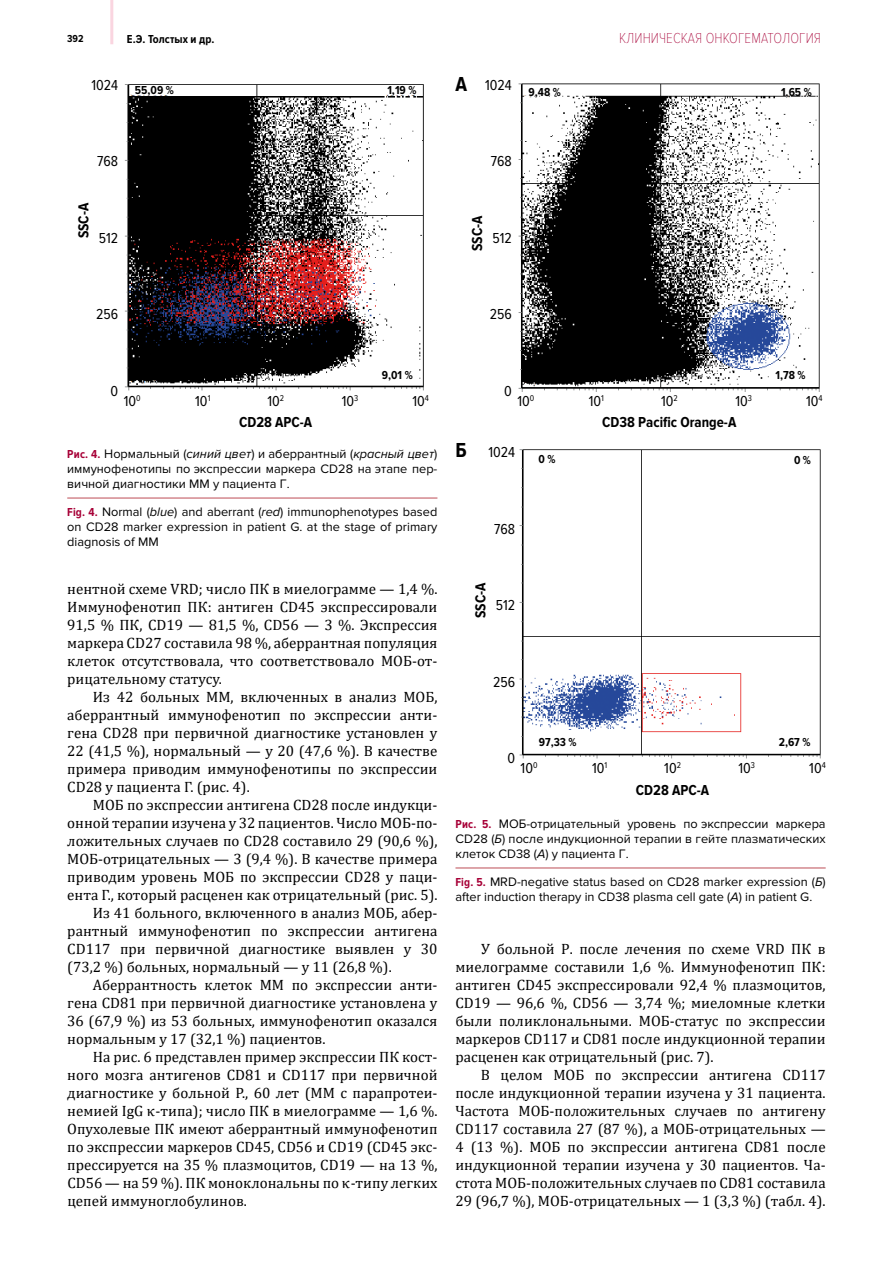
<style>
.page{position:relative;width:893px;height:1263px;background:#fff}
.page>*{position:absolute;margin:0;border:0;box-sizing:border-box;transform-origin:0 0}
.t1{font:700 21px "Proxima Nova Cond";color:#000}
.t2{font:15px/18px "Cambria";color:#000;text-align:justify}
.t3{font:15px "Proxima Nova Cond";color:#000}
.t4{font:700 15px "Proxima Nova Cond";color:#000}
.t5{font:100 15px "Proxima Nova Cond";letter-spacing:.005em;color:#a70037}
.t6{font:12.75px/15px "Proxima Nova";color:#000;text-align:justify}
.t7{font:700 12px "Proxima Nova Cond";color:#000}
.t8{font:700 10.5px "Proxima Nova Cond";color:#000}
.s1{font-family:"Proxima Nova Cond";font-weight:700;font-size:12px;color:#a70037}
.s2{font-style:italic}
</style>
<div class="page">
<hr style="left:110px;top:0;width:3px;height:44px;background:#fad5e0">
<img style="left:124px;top:84px;width:300px;height:307px">
<hr style="left:67px;top:497px;width:370px;height:2px;background:#d3888e">
<img style="left:519px;top:449px;width:302px;height:310px">
<img style="left:518px;top:83px;width:302px;height:309px">
<hr style="left:455px;top:867px;width:371px;height:2px;background:#d3888e">
<p class="t8" style="left:67px;top:33px;width:18px">392</p>
<p class="t7" style="left:127px;top:32px;width:89px">Е.Э. Толстых и др.</p>
<p class="t5" style="left:619px;top:30px;width:203px">КЛИНИЧЕСКАЯ ОНКОГЕМАТОЛОГИЯ</p>
<p class="t3" style="left:92px;top:76px;width:28px">1024</p>
<h1 class="t1" style="left:455px;top:72px;width:13px">А</h1>
<p class="t3" style="left:485px;top:76px;width:28px">1024</p>
<p class="t7" style="left:135px;top:83px;width:40px">55,09 %</p>
<p class="t7" style="left:387px;top:83px;width:31px">1,19 %</p>
<p class="t7" style="left:529px;top:85px;width:34px">9,48 %</p>
<p class="t7" style="left:781px;top:85px;width:32px">1,65 %</p>
<p class="t3" style="left:97px;top:153px;width:22px">768</p>
<p class="t4" style="left:75px;top:238px;width:37px;rotate:-90deg">SSC-А</p>
<p class="t3" style="left:99px;top:229px;width:21px">512</p>
<p class="t3" style="left:491px;top:153px;width:23px">768</p>
<p class="t4" style="left:469px;top:251px;width:37px;rotate:-90deg">SSC-А</p>
<p class="t3" style="left:492px;top:229px;width:21px">512</p>
<p class="t3" style="left:96px;top:306px;width:24px">256</p>
<p class="t3" style="left:490px;top:306px;width:24px">256</p>
<p class="t7" style="left:382px;top:368px;width:32px">9,01 %</p>
<p class="t7" style="left:775px;top:368px;width:32px">1,78 %</p>
<p class="t3" style="left:111px;top:382px;width:9px">0</p>
<p class="t3" style="left:124px;top:393px;width:18px">10<sup>0</sup></p>
<p class="t3" style="left:195px;top:393px;width:17px">10<sup>1</sup></p>
<p class="t3" style="left:267px;top:393px;width:18px">10<sup>2</sup></p>
<p class="t3" style="left:342px;top:393px;width:18px">10<sup>3</sup></p>
<p class="t3" style="left:412px;top:393px;width:18px">10<sup>4</sup></p>
<p class="t4" style="left:239px;top:414px;width:75px">CD28 АРС-А</p>
<p class="t3" style="left:504px;top:382px;width:9px">0</p>
<p class="t3" style="left:517px;top:393px;width:18px">10<sup>0</sup></p>
<p class="t3" style="left:589px;top:393px;width:17px">10<sup>1</sup></p>
<p class="t3" style="left:661px;top:393px;width:18px">10<sup>2</sup></p>
<p class="t3" style="left:735px;top:393px;width:18px">10<sup>3</sup></p>
<p class="t3" style="left:806px;top:393px;width:18px">10<sup>4</sup></p>
<p class="t4" style="left:602px;top:414px;width:136px">CD38 Pacific Orange-А</p>
<p class="t6" style="left:67px;top:446px;width:372px"><span class="s1">Рис. 4.</span> Нормальный (<span class="s2">синий цвет</span>) и аберрантный (<span class="s2">красный цвет</span>) иммунофенотипы по экспрессии маркера CD28 на этапе пер&shy;вичной диагностики ММ у пациента Г.</p>
<p class="t6" style="left:67px;top:504px;width:372px"><span class="s1">Fig. 4.</span> Normal (<span class="s2">blue</span>) and aberrant (<span class="s2">red</span>) immunophenotypes based on CD28 marker expression in patient G. at the stage of primary diagnosis of MM</p>
<p class="t2" style="left:67px;top:580px;width:372px">нентной схеме VRD; число ПК в миелограмме — 1,4 %.<br>Иммунофенотип ПК: антиген CD45 экспрессировали 91,5 % ПК, CD19 — 81,5 %, CD56 — 3 %. Экспрессия маркера CD27 составила 98 %, аберрантная популяция клеток отсутствовала, что соответствовало МОБ-от&shy;рицательному статусу.</p>
<p class="t2" style="left:67px;top:688px;width:372px;text-indent:26px">Из 42 больных ММ, включенных в анализ МОБ, аберрантный иммунофенотип по экспрессии анти&shy;гена CD28 при первичной диагностике установлен у 22 (41,5 %), нормальный — у 20 (47,6 %). В качестве примера приводим иммунофенотипы по экспрессии CD28 у пациента Г. (рис. 4).</p>
<p class="t2" style="left:93px;top:796px;width:346px">МОБ по экспрессии антигена CD28 после индукци-</p>
<p class="t2" style="left:67px;top:814px;width:372px">онной терапии изучена у 32 пациентов. Число МОБ-по-</p>
<p class="t2" style="left:67px;top:832px;width:372px">ложительных случаев по CD28 составило 29 (90,6 %),</p>
<p class="t2" style="left:67px;top:850px;width:372px">МОБ-отрицательных — 3 (9,4 %). В качестве примера</p>
<p class="t2" style="left:67px;top:868px;width:372px">приводим уровень МОБ по экспрессии CD28 у паци-</p>
<p class="t2" style="left:67px;top:886px;width:372px">ента Г., который расценен как отрицательный (рис. 5).</p>
<p class="t2" style="left:93px;top:904px;width:346px">Из 41 больного, включенного в анализ МОБ, абер-</p>
<p class="t2" style="left:67px;top:922px;width:372px">рантный иммунофенотип по экспрессии антигена</p>
<p class="t2" style="left:67px;top:940px;width:372px">CD117 при первичной диагностике выявлен у 30</p>
<p class="t2" style="left:67px;top:958px;width:326px">(73,2 %) больных, нормальный — у 11 (26,8 %).</p>
<p class="t2" style="left:93px;top:976px;width:346px">Аберрантность клеток ММ по экспрессии анти-</p>
<p class="t2" style="left:67px;top:994px;width:372px">гена CD81 при первичной диагностике установлена у</p>
<p class="t2" style="left:67px;top:1012px;width:372px">36 (67,9 %) из 53 больных, иммунофенотип оказался</p>
<p class="t2" style="left:67px;top:1030px;width:260px">нормальным у 17 (32,1 %) пациентов.</p>
<p class="t2" style="left:93px;top:1048px;width:346px">На рис. 6 представлен пример экспрессии ПК кост-</p>
<p class="t2" style="left:67px;top:1066px;width:372px">ного мозга антигенов CD81 и CD117 при первичной</p>
<p class="t2" style="left:67px;top:1084px;width:372px">диагностике у больной Р., 60 лет (ММ с парапротеи-</p>
<p class="t2" style="left:67px;top:1102px;width:372px">немией IgG κ-типа); число ПК в миелограмме — 1,6 %.</p>
<p class="t2" style="left:67px;top:1120px;width:372px">Опухолевые ПК имеют аберрантный иммунофенотип</p>
<p class="t2" style="left:67px;top:1138px;width:372px">по экспрессии маркеров CD45, CD56 и CD19 (CD45 экс-</p>
<p class="t2" style="left:67px;top:1156px;width:372px">прессируется на 35 % плазмоцитов, CD19 — на 13 %,</p>
<p class="t2" style="left:67px;top:1174px;width:372px">CD56 — на 59 %). ПК моноклональны по κ-типу легких</p>
<p class="t2" style="left:67px;top:1192px;width:181px">цепей иммуноглобулинов.</p>
<h1 class="t1" style="left:455px;top:439px;width:13px">Б</h1>
<p class="t3" style="left:488px;top:444px;width:28px">1024</p>
<p class="t7" style="left:538px;top:452px;width:19px">0 %</p>
<p class="t7" style="left:794px;top:454px;width:19px">0 %</p>
<p class="t3" style="left:494px;top:520px;width:22px">768</p>
<p class="t4" style="left:472px;top:618px;width:37px;rotate:-90deg">SSC-А</p>
<p class="t3" style="left:496px;top:597px;width:21px">512</p>
<p class="t3" style="left:493px;top:673px;width:24px">256</p>
<p class="t7" style="left:539px;top:735px;width:39px">97,33 %</p>
<p class="t7" style="left:779px;top:735px;width:33px">2,67 %</p>
<p class="t3" style="left:507px;top:750px;width:9px">0</p>
<p class="t3" style="left:521px;top:760px;width:18px">10<sup>0</sup></p>
<p class="t3" style="left:592px;top:760px;width:17px">10<sup>1</sup></p>
<p class="t3" style="left:664px;top:760px;width:18px">10<sup>2</sup></p>
<p class="t3" style="left:739px;top:760px;width:18px">10<sup>3</sup></p>
<p class="t3" style="left:809px;top:760px;width:18px">10<sup>4</sup></p>
<p class="t4" style="left:636px;top:781px;width:75px">CD28 АРС-А</p>
<p class="t6" style="left:455px;top:816px;width:372px"><span class="s1">Рис. 5.</span> МОБ-отрицательный уровень по экспрессии маркера CD28 (<span class="s2">Б</span>) после индукционной терапии в гейте плазматических клеток CD38 (<span class="s2">А</span>) у пациента Г.</p>
<p class="t6" style="left:455px;top:874px;width:372px"><span class="s1">Fig. 5.</span> MRD-negative status based on CD28 marker expression (<span class="s2">Б</span>) after induction therapy in CD38 plasma cell gate (<span class="s2">А</span>) in patient G.</p>
<p class="t2" style="left:455px;top:940px;width:372px;text-indent:26px">У больной Р. после лечения по схеме VRD ПК в миелограмме составили 1,6 %. Иммунофенотип ПК: антиген CD45 экспрессировали 92,4 % плазмоцитов, CD19 — 96,6 %, CD56 — 3,74 %; миеломные клетки были поликлональными. МОБ-статус по экспрессии маркеров CD117 и CD81 после индукционной терапии расценен как отрицательный (рис. 7).</p>
<p class="t2" style="left:455px;top:1066px;width:372px;text-indent:26px">В целом МОБ по экспрессии антигена CD117 после индукционной терапии изучена у 31 пациента.<br>Частота МОБ-положительных случаев по антигену CD117 составила 27 (87 %), а МОБ-отрицательных — 4 (13 %). МОБ по экспрессии антигена CD81 после индукционной терапии изучена у 30 пациентов. Ча&shy;стота МОБ-положительных случаев по CD81 составила 29 (96,7 %), МОБ-отрицательных — 1 (3,3 %) (табл. 4).</p>
</div>
